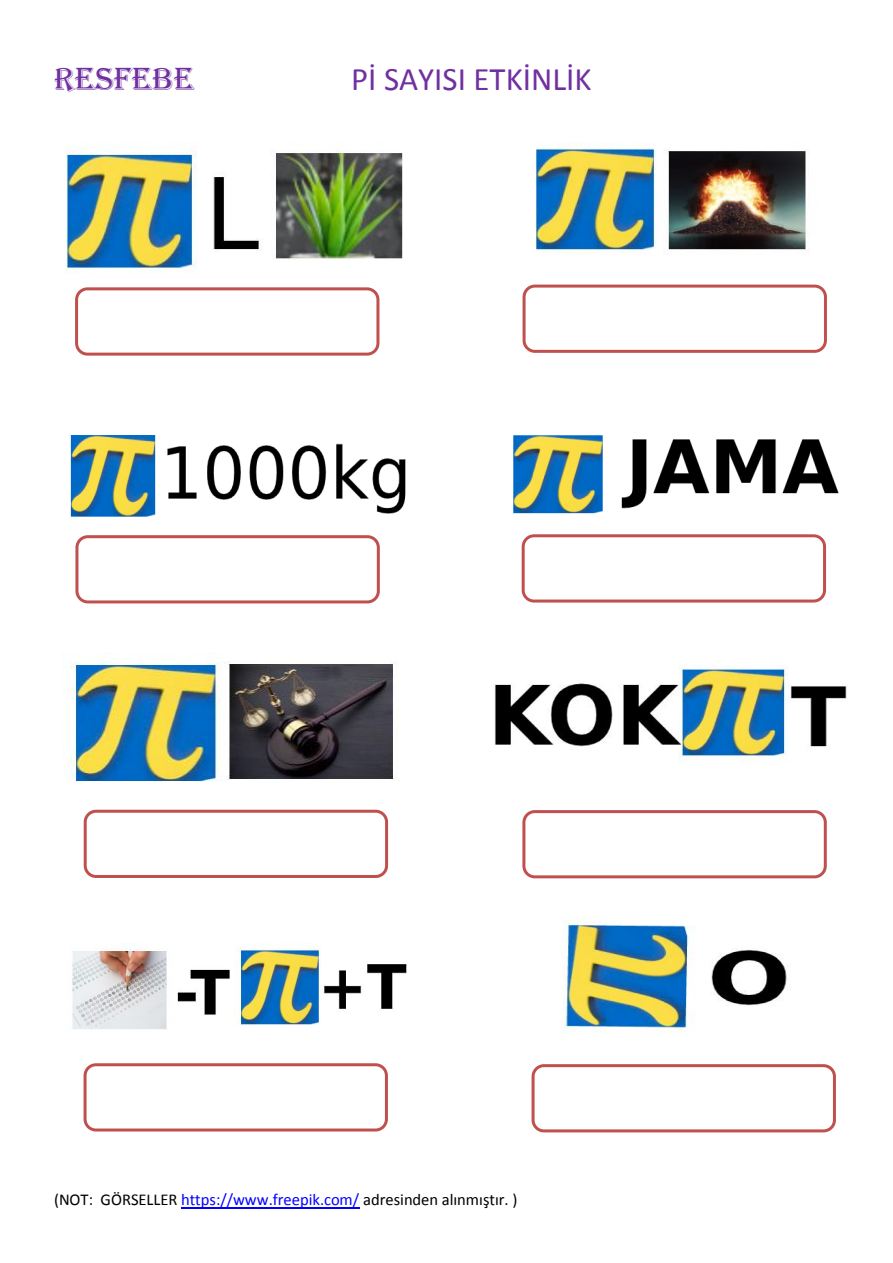
<style>
.page{position:relative;width:893px;height:1263px;background:#fff}
.page>*{position:absolute;margin:0;border:0;box-sizing:border-box;transform-origin:0 0}
.t1{font:33px "Calibri";color:#7030a0}
.t2{font:33px "Algerian";color:#7030a0}
.t3{font:16.5px "Calibri";color:#000}
.s1{color:#00f}
</style>
<div class="page">
<hr style="left:181px;top:1207px;width:178px;height:1px;background:#00f">
<img style="left:65px;top:142px;width:338px;height:131px">
<img style="left:535px;top:142px;width:274px;height:111px">
<img style="left:70px;top:435px;width:336px;height:82px">
<img style="left:513px;top:435px;width:326px;height:79px">
<img style="left:63px;top:653px;width:336px;height:129px">
<img style="left:494px;top:665px;width:353px;height:96px">
<img style="left:72px;top:947px;width:335px;height:82px">
<img style="left:563px;top:921px;width:224px;height:113px">
<div style="left:75px;top:287px;width:304px;height:69px;background:#fff;border:3px solid #c0504d;border-radius:11px"></div>
<div style="left:523px;top:285px;width:304px;height:68px;background:#fff;border:3px solid #c0504d;border-radius:11px"></div>
<div style="left:75px;top:535px;width:305px;height:68px;background:#fff;border:3px solid #c0504d;border-radius:11px"></div>
<div style="left:522px;top:534px;width:304px;height:68px;background:#fff;border:3px solid #c0504d;border-radius:11px"></div>
<div style="left:84px;top:810px;width:304px;height:68px;background:#fff;border:3px solid #c0504d;border-radius:11px"></div>
<div style="left:522px;top:810px;width:305px;height:68px;background:#fff;border:3px solid #c0504d;border-radius:11px"></div>
<div style="left:532px;top:1064px;width:304px;height:68px;background:#fff;border:3px solid #c0504d;border-radius:11px"></div>
<div style="left:84px;top:1063px;width:304px;height:68px;background:#fff;border:3px solid #c0504d;border-radius:11px"></div>
<h1 class="t2" style="left:54px;top:61px;width:142px">RESFEBE</h1>
<h1 class="t1" style="left:351px;top:58px;width:242px">Pİ SAYISI ETKİNLİK</h1>
<p class="t3" style="left:54px;top:1189px;width:465px">(NOT: GÖRSELLER <span class="s1">https://www.freepik.com/</span> adresinden alınmıştır. )</p>
</div>
